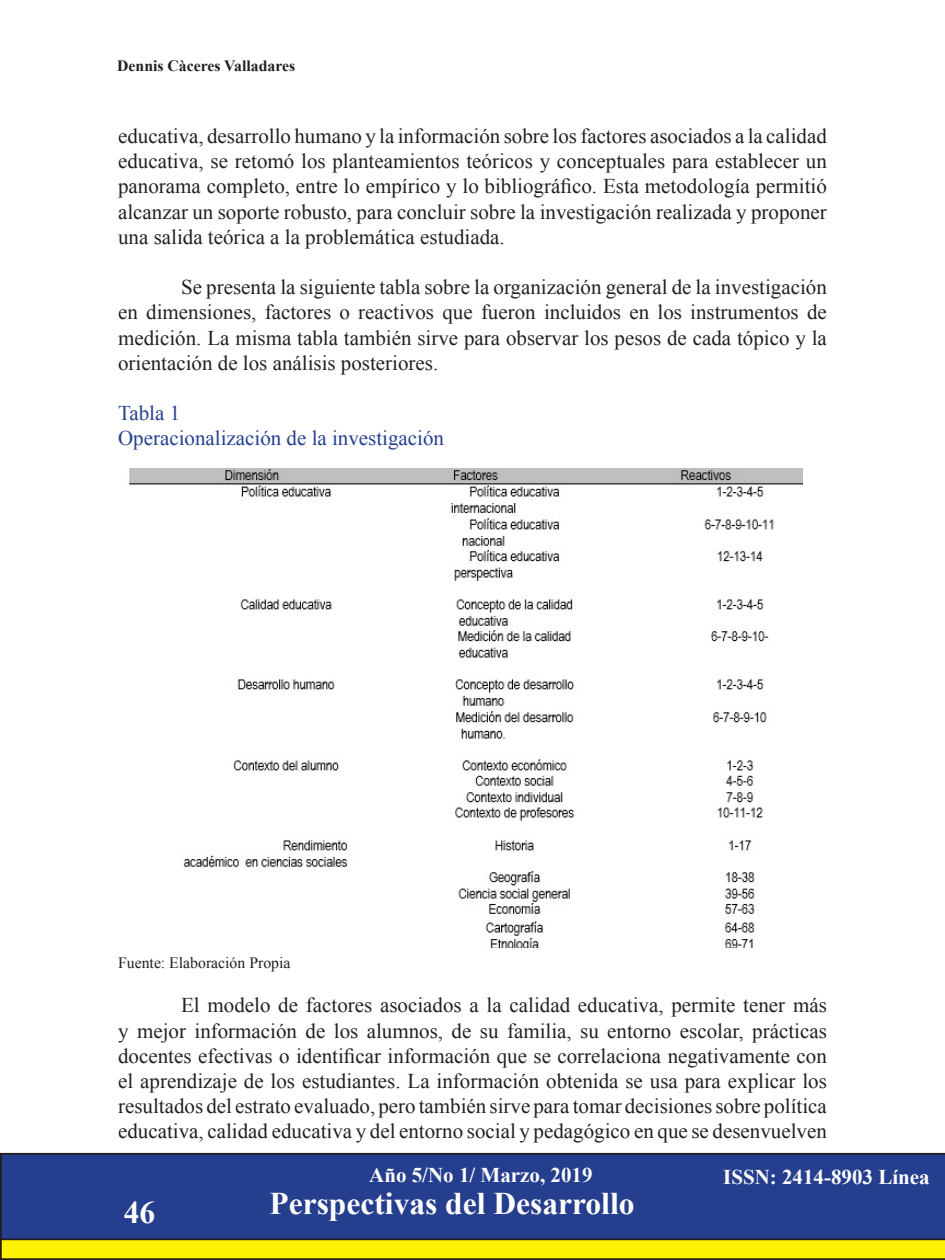
<style>
.page{position:relative;width:945px;height:1260px;background:#fff}
.page>*{position:absolute;margin:0;border:0;box-sizing:border-box;transform-origin:0 0}
.t1{font:700 31.5px "Times New Roman";color:#fff}
.t2{font:21px/25.2px "Times New Roman";color:#231f20;text-align:justify}
.t3{font:21px "Times New Roman";color:#253f8e}
.t4{font:700 21px "Times New Roman";color:#fff}
.t5{font:15.75px "Times New Roman";color:#231f20}
.t6{font:700 15.75px "Times New Roman";color:#231f20}
</style>
<div class="page">
<svg style="left:0;top:1240px;width:945px;height:20px;background:#e8db04"></svg>
<div style="left:0;top:1153px;width:945px;height:87px;background:#253f8e"></div>
<img style="left:129px;top:469px;width:673px;height:479px">
<p class="t6" style="left:117px;top:55px;width:179px">Dennis Càceres Valladares</p>
<p class="t2" style="left:118px;top:123px;width:710px">educativa, desarrollo humano y la información sobre los factores asociados a la calidad educativa, se retomó los planteamientos teóricos y conceptuales para establecer un panorama completo, entre lo empírico y lo bibliográfico. Esta metodología permitió alcanzar un soporte robusto, para concluir sobre la investigación realizada y proponer una salida teórica a la problemática estudiada.</p>
<p class="t2" style="left:118px;top:274px;width:710px;text-indent:63px">Se presenta la siguiente tabla sobre la organización general de la investigación en dimensiones, factores o reactivos que fueron incluidos en los instrumentos de medición. La misma tabla también sirve para observar los pesos de cada tópico y la orientación de los análisis posteriores.</p>
<p class="t3" style="left:118px;top:398px;width:64px">Tabla 1</p>
<p class="t3" style="left:118px;top:424px;width:328px">Operacionalización de la investigación</p>
<p class="t5" style="left:118px;top:952px;width:174px">Fuente: Elaboración Propia</p>
<p class="t2" style="left:118px;top:992px;width:710px;text-indent:63px">El modelo de factores asociados a la calidad educativa, permite tener más y mejor información de los alumnos, de su familia, su entorno escolar, prácticas docentes efectivas o identificar información que se correlaciona negativamente con el aprendizaje de los estudiantes. La información obtenida se usa para explicar los resultados del estrato evaluado, pero también sirve para tomar decisiones sobre política educativa, calidad educativa y del entorno social y pedagógico en que se desenvuelven</p>
<h1 class="t1" style="left:124px;top:1190px;width:33px">46</h1>
<p class="t4" style="left:369px;top:1160px;width:225px">Año 5/No 1/ Marzo, 2019</p>
<p class="t4" style="left:723px;top:1161px;width:208px">ISSN: 2414-8903 Línea</p>
<h1 class="t1" style="left:270px;top:1181px;width:367px">Perspectivas del Desarrollo</h1>
</div>
